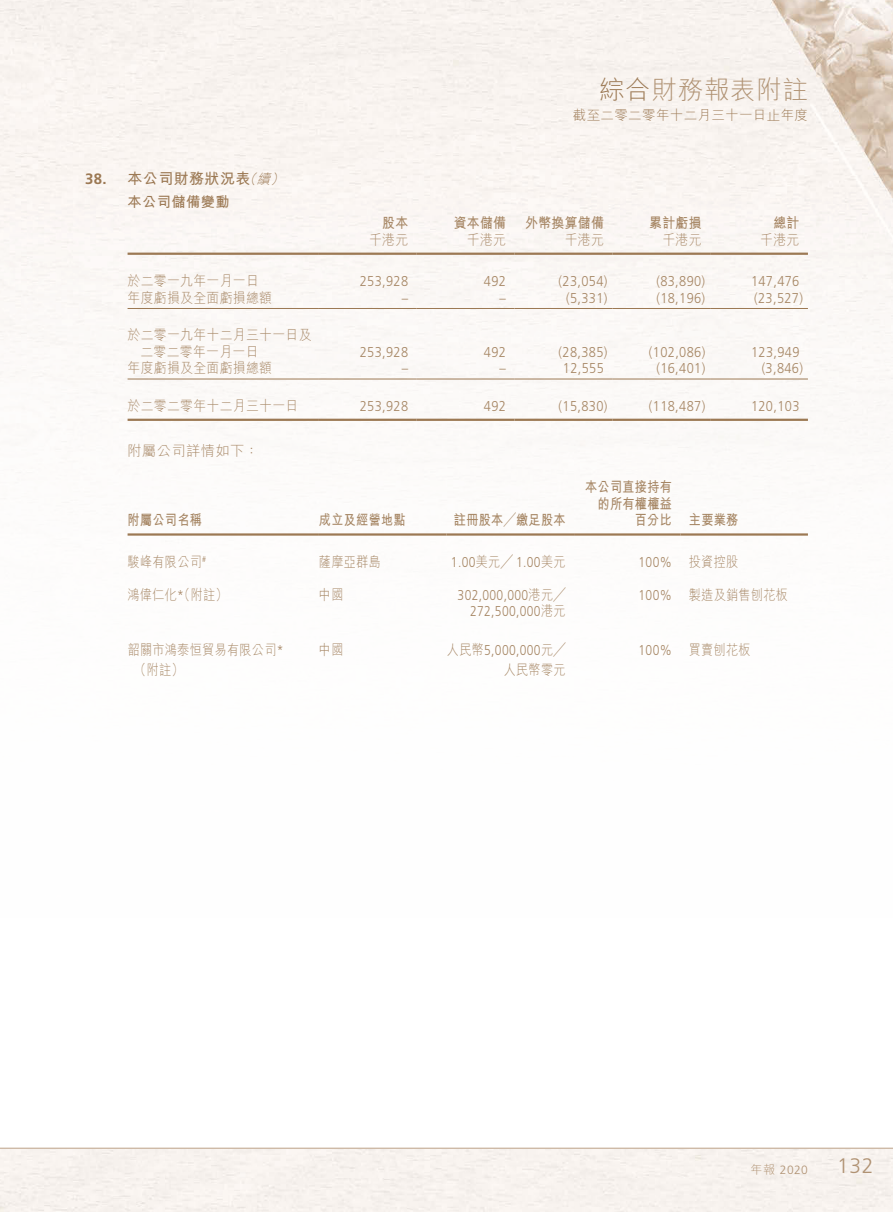
<style>
.page{position:relative;width:893px;height:1212px;background:#fff}
.page>*{position:absolute;margin:0;border:0;box-sizing:border-box;transform-origin:0 0}
.t1{font:300 25.5px "M Hei HK";letter-spacing:.025em;color:#b09273}
.t2{font:300 21px "Frutiger LT Std";color:#b09273}
.t3{font:700 15px "M Hei HK";letter-spacing:.025em;color:#9c7954}
.t4{font:700 15px "Frutiger LT Std";color:#9c7954}
.t5{font:300 14.25px "Frutiger LT Std";letter-spacing:.025em;color:#a68664;scale:.9 1}
.t6{font:300 14.25px "M Hei HK";letter-spacing:.025em;color:#a68664;scale:.9 1}
.t7{font:300 14.25px "Frutiger LT Std";letter-spacing:.025em;color:#a68664;scale:.85 1}
.t8{font:300 14.25px/19.5px "M Hei HK";letter-spacing:.025em;color:#a68664;scale:.85 1}
.t9{font:700 14.25px/16.5px "M Hei HK";letter-spacing:.025em;color:#a68664;text-align:right;scale:.85 1}
.t10{font:700 14.25px "M Hei HK";letter-spacing:.025em;color:#a68664;scale:.9 1}
.t11{font:300 14.25px "M Hei HK";letter-spacing:.025em;color:#a68664}
.t12{font:700 14.25px "M Hei HK";letter-spacing:.025em;color:#9c7954}
.t13{font:300 13.5px "M Hei HK";letter-spacing:.025em;color:#9c7954}
.t14{font:italic 300 13.5px "M Hei HK";color:#9c7954}
.t15{font:300 12px "Frutiger LT Std";color:#b09273}
.t16{font:300 8.25px "Frutiger LT Std";color:#a68664;scale:.85 1}
.s1{font-family:"Frutiger LT Std"}
.s2{color:#9c7954}
.s3{font-family:"M Hei HK"}
</style>
<div class="page">
<img style="left:0;top:0;width:893px;height:1212px">
<hr style="left:0;top:1148px;width:893px;height:1px;background:#ba9f84">
<div style="left:0;top:156px;width:893px;height:980px;background:#fff"></div>
<hr style="left:128px;top:253px;width:191px;height:2px;background:#9c7954">
<hr style="left:319px;top:253px;width:98px;height:2px;background:#9c7954">
<hr style="left:417px;top:253px;width:97px;height:2px;background:#9c7954">
<hr style="left:514px;top:253px;width:98px;height:2px;background:#9c7954">
<hr style="left:612px;top:253px;width:98px;height:2px;background:#9c7954">
<hr style="left:710px;top:253px;width:98px;height:2px;background:#9c7954">
<hr style="left:128px;top:308px;width:191px;height:1px;background:#9c7954">
<hr style="left:319px;top:308px;width:98px;height:1px;background:#9c7954">
<hr style="left:417px;top:308px;width:97px;height:1px;background:#9c7954">
<hr style="left:514px;top:308px;width:98px;height:1px;background:#9c7954">
<hr style="left:612px;top:308px;width:98px;height:1px;background:#9c7954">
<hr style="left:710px;top:308px;width:98px;height:1px;background:#9c7954">
<hr style="left:128px;top:379px;width:191px;height:1px;background:#9c7954">
<hr style="left:319px;top:379px;width:98px;height:1px;background:#9c7954">
<hr style="left:417px;top:379px;width:97px;height:1px;background:#9c7954">
<hr style="left:514px;top:379px;width:98px;height:1px;background:#9c7954">
<hr style="left:612px;top:379px;width:98px;height:1px;background:#9c7954">
<hr style="left:710px;top:379px;width:98px;height:1px;background:#9c7954">
<hr style="left:128px;top:419px;width:191px;height:2px;background:#9c7954">
<hr style="left:319px;top:419px;width:98px;height:2px;background:#9c7954">
<hr style="left:417px;top:419px;width:97px;height:2px;background:#9c7954">
<hr style="left:514px;top:419px;width:98px;height:2px;background:#9c7954">
<hr style="left:612px;top:419px;width:98px;height:2px;background:#9c7954">
<hr style="left:710px;top:419px;width:98px;height:2px;background:#9c7954">
<hr style="left:128px;top:533px;width:191px;height:3px;background:#9c7954">
<hr style="left:319px;top:533px;width:127px;height:3px;background:#9c7954">
<hr style="left:446px;top:533px;width:128px;height:3px;background:#9c7954">
<hr style="left:574px;top:533px;width:106px;height:3px;background:#9c7954">
<hr style="left:680px;top:533px;width:128px;height:3px;background:#9c7954">
<p class="t4" style="left:85px;top:169px;width:23px">38.</p>
<p class="t3" style="left:128px;top:167px;width:124px">本公司財務狀況表</p>
<p class="t14" style="left:257px;top:169px;width:19px">續</p>
<p class="t14" style="left:243px;top:169px;width:19px">（</p>
<p class="t14" style="left:271px;top:169px;width:19px">(</p>
<p class="t12" style="left:128px;top:192px;width:104px">本公司儲備變動</p>
<p class="t6" style="left:128px;top:271px;width:147px">於二零一九年一月一日</p>
<p class="t6" style="left:128px;top:287px;width:162px">年度虧損及全面虧損總額</p>
<p class="t6" style="left:128px;top:325px;width:206px">於二零一九年十二月三十一日及</p>
<p class="t6" style="left:140px;top:341px;width:133px">二零二零年一月一日</p>
<p class="t6" style="left:128px;top:358px;width:162px">年度虧損及全面虧損總額</p>
<p class="t6" style="left:128px;top:395px;width:191px">於二零二零年十二月三十一日</p>
<p class="t11" style="left:128px;top:441px;width:133px">附屬公司詳情如下：</p>
<p class="t10" style="left:382px;top:212px;width:30px">股本</p>
<p class="t6" style="left:369px;top:229px;width:45px">千港元</p>
<p class="t5" style="left:360px;top:273px;width:55px">253,928</p>
<p class="t5" style="left:402px;top:290px;width:9px">–</p>
<p class="t5" style="left:360px;top:344px;width:55px">253,928</p>
<p class="t5" style="left:402px;top:360px;width:9px">–</p>
<p class="t5" style="left:360px;top:398px;width:55px">253,928</p>
<p class="t9" style="left:128px;top:511px;width:89px">附屬公司名稱</p>
<p class="t9" style="left:319px;top:511px;width:104px">成立及經營地點</p>
<p class="t8" style="left:128px;top:551px;width:89px">駿峰有限公司</p>
<p class="t16" style="left:202px;top:554px;width:6px">#</p>
<p class="t8" style="left:319px;top:551px;width:74px">薩摩亞群島</p>
<p class="t8" style="left:128px;top:584px;width:119px">鴻偉仁化<span class="s1">*</span>（附註）</p>
<p class="t8" style="left:319px;top:584px;width:30px">中國</p>
<h1 class="t1" style="left:599px;top:72px;width:210px"><span class="s2">綜合</span>財務報表附註</h1>
<p class="t13" style="left:573px;top:106px;width:237px">截至二零二零年十二月三十一日止年度</p>
<p class="t10" style="left:454px;top:212px;width:60px">資本儲備</p>
<p class="t10" style="left:525px;top:212px;width:89px">外幣換算儲備</p>
<p class="t10" style="left:649px;top:212px;width:60px">累計虧損</p>
<p class="t10" style="left:773px;top:212px;width:30px">總計</p>
<p class="t6" style="left:467px;top:229px;width:45px">千港元</p>
<p class="t6" style="left:565px;top:229px;width:45px">千港元</p>
<p class="t6" style="left:662px;top:229px;width:45px">千港元</p>
<p class="t6" style="left:760px;top:229px;width:45px">千港元</p>
<p class="t5" style="left:484px;top:273px;width:26px">492</p>
<p class="t5" style="left:559px;top:273px;width:56px">)23,054(</p>
<p class="t5" style="left:656px;top:273px;width:56px">)83,890(</p>
<p class="t5" style="left:751px;top:273px;width:55px">147,476</p>
<p class="t5" style="left:500px;top:290px;width:9px">–</p>
<p class="t5" style="left:566px;top:290px;width:47px">)5,331(</p>
<p class="t5" style="left:656px;top:290px;width:56px">)18,196(</p>
<p class="t5" style="left:754px;top:290px;width:56px">)23,527(</p>
<p class="t5" style="left:484px;top:344px;width:26px">492</p>
<p class="t5" style="left:559px;top:344px;width:56px">)28,385(</p>
<p class="t5" style="left:649px;top:344px;width:64px">)102,086(</p>
<p class="t5" style="left:751px;top:344px;width:55px">123,949</p>
<p class="t5" style="left:500px;top:360px;width:9px">–</p>
<p class="t5" style="left:563px;top:360px;width:47px">12,555</p>
<p class="t5" style="left:656px;top:360px;width:56px">)16,401(</p>
<p class="t5" style="left:762px;top:360px;width:47px">)3,846(</p>
<p class="t5" style="left:484px;top:398px;width:26px">492</p>
<p class="t5" style="left:559px;top:398px;width:56px">)15,830(</p>
<p class="t5" style="left:649px;top:398px;width:64px">)118,487(</p>
<p class="t5" style="left:751px;top:398px;width:55px">120,103</p>
<p class="t9" style="left:585px;top:478px;width:104px">本公司直接持有的所有權權益</p>
<p class="t9" style="left:454px;top:511px;width:133px">註冊股本╱繳足股本</p>
<p class="t9" style="left:635px;top:511px;width:45px">百分比</p>
<p class="t9" style="left:689px;top:511px;width:60px">主要業務</p>
<p class="t7" style="left:451px;top:554px;width:136px">1.00<span class="s3">美元╱</span> 1.00<span class="s3">美元</span></p>
<p class="t7" style="left:639px;top:554px;width:41px">100%</p>
<p class="t8" style="left:689px;top:551px;width:60px">投資控股</p>
<p class="t7" style="left:458px;top:587px;width:128px">302,000,000<span class="s3">港元╱</span></p>
<p class="t7" style="left:639px;top:587px;width:41px">100%</p>
<p class="t8" style="left:689px;top:584px;width:118px">製造及銷售刨花板</p>
<p class="t7" style="left:470px;top:603px;width:114px">272,500,000<span class="s3">港元</span></p>
<p class="t8" style="left:134px;top:640px;width:177px;text-indent:-7px">韶關市鴻泰恒貿易有限公司<span class="s1">*</span>（附註(</p>
<p class="t7" style="left:447px;top:642px;width:141px"><span class="s3">人民幣</span>5,000,000<span class="s3">元╱</span></p>
<p class="t8" style="left:319px;top:640px;width:30px">中國</p>
<p class="t8" style="left:504px;top:659px;width:74px">人民幣零元</p>
<p class="t7" style="left:639px;top:642px;width:41px">100%</p>
<p class="t8" style="left:689px;top:640px;width:74px">買賣刨花板</p>
<p class="t15" style="left:751px;top:1163px;width:59px"><span class="s3">年報</span> 2020</p>
<h2 class="t2" style="left:837px;top:1154px;width:38px">132</h2>
</div>
